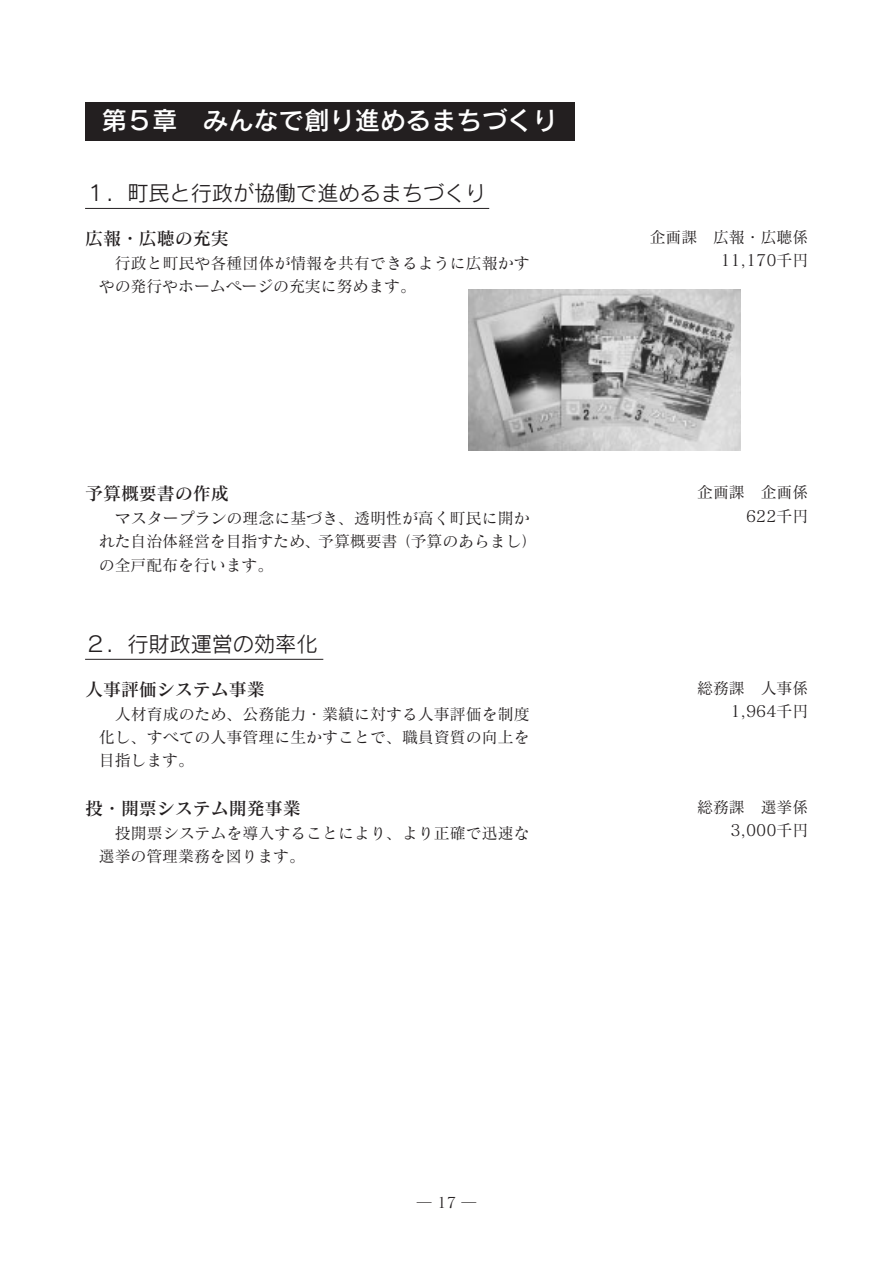
<style>
.page{position:relative;width:893px;height:1262px;background:#fff}
.page>*{position:absolute;margin:0;border:0;box-sizing:border-box;transform-origin:0 0}
.t1{font:25.5px "Rodin CID DB";letter-spacing:-.005em;color:#fff}
.t2{font:21.3px "Rodin CID M";letter-spacing:-.005em;color:#231f20}
.t3{font:18.15px "Matisse CID DB";letter-spacing:-.005em;color:#231f20}
.t4{font:15.9px/23.4px "Matisse CID M";color:#231f20;text-align:right}
.t5{font:14.85px "Matisse CID M";color:#231f20}
</style>
<div class="page">
<div style="left:85px;top:102px;width:489px;height:38px;background:#231f20"></div>
<hr style="left:85px;top:208px;width:404px;height:1px;background:#231f20">
<img style="left:468px;top:289px;width:272px;height:162px">
<hr style="left:85px;top:659px;width:238px;height:1px;background:#231f20">
<h1 class="t1" style="left:101px;top:111px;width:458px">第５章 みんなで創り進めるまちづくり</h1>
<h2 class="t2" style="left:85px;top:185px;width:403px">１．町民と行政が協働で進めるまちづくり</h2>
<p class="t3" style="left:85px;top:231px;width:145px">広報・広聴の充実</p>
<p class="t4" style="left:99px;top:253px;width:432px;text-align:left;text-indent:16px">行政と町民や各種団体が情報を共有できるように広報かすやの発行やホームページの充実に努めます。</p>
<p class="t3" style="left:85px;top:486px;width:145px">予算概要書の作成</p>
<p class="t4" style="left:99px;top:508px;width:440px;text-align:left;text-indent:16px">マスタープランの理念に基づき、透明性が高く町民に開かれた自治体経営を目指すため、予算概要書（予算のあらまし）の全戸配布を行います。</p>
<h2 class="t2" style="left:85px;top:635px;width:234px">２．行財政運営の効率化</h2>
<p class="t3" style="left:85px;top:682px;width:181px">人事評価システム事業</p>
<p class="t4" style="left:99px;top:704px;width:432px;text-align:justify;text-indent:16px">人材育成のため、公務能力・業績に対する人事評価を制度化し、すべての人事管理に生かすことで、職員資質の向上を目指します。</p>
<p class="t3" style="left:85px;top:801px;width:217px">投・開票システム開発事業</p>
<p class="t4" style="left:99px;top:823px;width:432px;text-align:left;text-indent:16px">投開票システムを導入することにより、より正確で迅速な選挙の管理業務を図ります。</p>
<p class="t4" style="left:649px;top:227px;width:160px">企画課 広報・広聴係<br>11,170千円</p>
<p class="t4" style="left:697px;top:483px;width:113px">企画課 企画係<br>622千円</p>
<p class="t4" style="left:697px;top:678px;width:113px">総務課 人事係<br>1,964千円</p>
<p class="t4" style="left:697px;top:797px;width:113px">総務課 選挙係<br>3,000千円</p>
<p class="t5" style="left:417px;top:1196px;width:61px">―17―</p>
</div>
